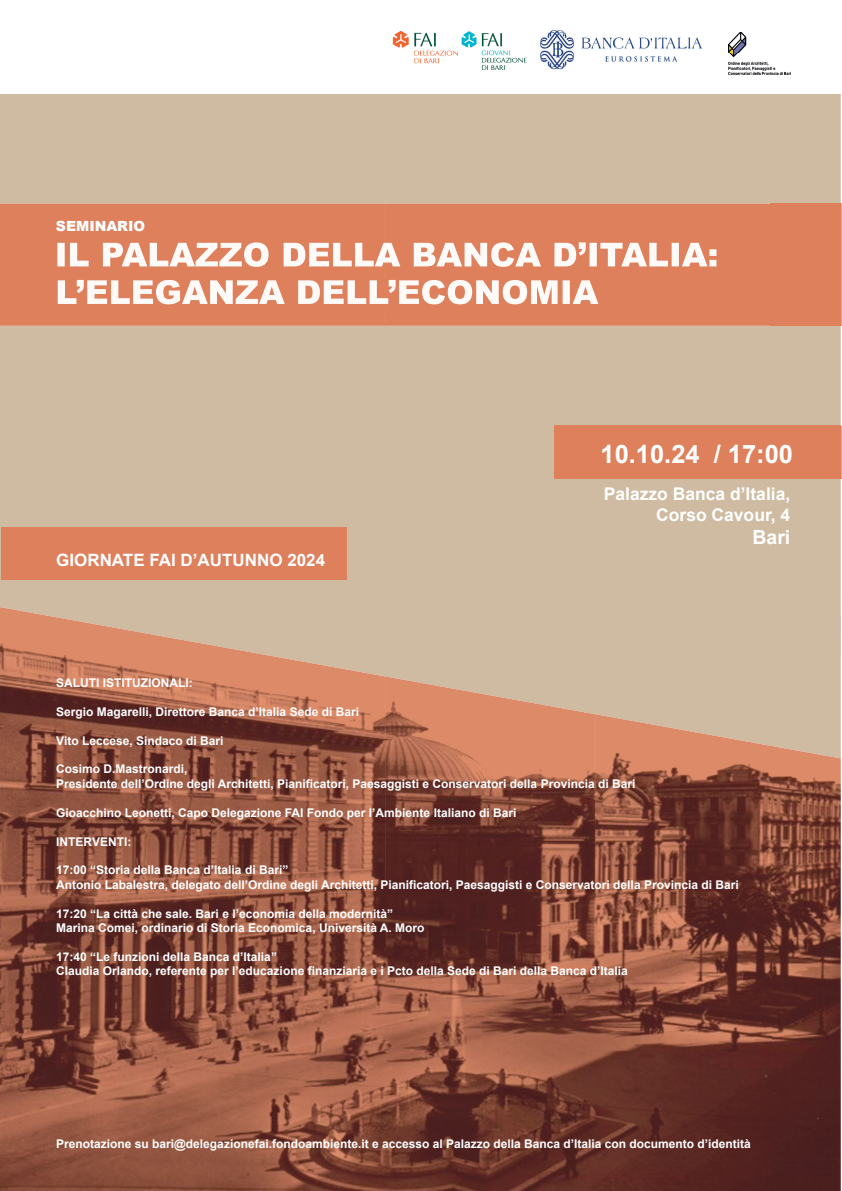
<style>
.page{position:relative;width:842px;height:1191px;background:#fff}
.page>*{position:absolute;margin:0;border:0;box-sizing:border-box;transform-origin:0 0}
.t1{font:700 25.4px "Arial";color:#fff}
.t2{font:700 19.4px "Arial";color:#fff}
.t3{font:700 17.5px/21px "Arial";color:#fff;text-align:right}
.t4{font:700 17px "Arial";color:#fff}
.t5{font:900 14px "Arial";color:#fff}
.t6{font:700 12px/14.4px "Arial";color:#fff}
</style>
<div class="page">
<div style="left:0;top:94px;width:841px;height:652px;background:#cfbba1"></div>
<hr style="left:841px;top:204px;width:1px;height:122px;background:#f69c7f">
<div style="left:0;top:204px;width:841px;height:122px;background:#df805d"></div>
<img style="left:0;top:607px;width:210px;height:584px">
<img style="left:210px;top:645px;width:176px;height:236px">
<img style="left:385px;top:676px;width:211px;height:205px">
<img style="left:595px;top:714px;width:176px;height:477px">
<img style="left:771px;top:746px;width:70px;height:445px">
<img style="left:210px;top:881px;width:386px;height:310px">
<hr style="left:841px;top:426px;width:1px;height:52px;background:#f69c7f">
<div style="left:555px;top:426px;width:286px;height:52px;background:#df805d"></div>
<div style="left:1px;top:527px;width:346px;height:53px;background:#df805d"></div>
<img style="left:540px;top:31px;width:161px;height:38px">
<img style="left:57px;top:242px;width:659px;height:25px">
<img style="left:392px;top:30px;width:66px;height:34px">
<img style="left:58px;top:280px;width:540px;height:24px">
<img style="left:461px;top:31px;width:66px;height:40px">
<img style="left:728px;top:32px;width:62px;height:42px">
<p class="t5" style="left:56px;top:216px;width:91px">SEMINARIO</p>
<h3 class="t4" style="left:56px;top:548px;width:270px">GIORNATE FAI D’AUTUNNO 2024</h3>
<h1 class="t1" style="left:601px;top:437px;width:194px">10.10.24 / 17:00</h1>
<h3 class="t3" style="left:604px;top:484px;width:188px">Palazzo Banca d’Italia,<br>Corso Cavour, 4</h3>
<h2 class="t2" style="left:752px;top:525px;width:39px">Bari</h2>
<p class="t6" style="left:56px;top:676px;width:138px">SALUTI ISTITUZIONALI:</p>
<p class="t6" style="left:56px;top:705px;width:304px">Sergio Magarelli, Direttore Banca d’Italia Sede di Bari</p>
<p class="t6" style="left:56px;top:733px;width:169px">Vito Leccese, Sindaco di Bari</p>
<p class="t6" style="left:56px;top:762px;width:581px">Cosimo D.Mastronardi,<br>Presidente dell’Ordine degli Architetti, Pianificatori, Paesaggisti e Conservatori della Provincia di Bari</p>
<p class="t6" style="left:56px;top:805px;width:462px">Gioacchino Leonetti, Capo Delegazione FAI Fondo per l’Ambiente Italiano di Bari</p>
<p class="t6" style="left:56px;top:834px;width:77px">INTERVENTI:</p>
<p class="t6" style="left:56px;top:863px;width:684px">17:00 “Storia della Banca d’Italia di Bari”<br>Antonio Labalestra, delegato dell’Ordine degli Architetti, Pianificatori, Paesaggisti e Conservatori della Provincia di Bari</p>
<p class="t6" style="left:56px;top:906px;width:370px">17:20 “La città che sale. Bari e l’economia della modernità”<br>Marina Comei, ordinario di Storia Economica, Università A. Moro</p>
<p class="t6" style="left:56px;top:949px;width:573px">17:40 “Le funzioni della Banca d’Italia”<br>Claudia Orlando, referente per l’educazione finanziaria e i Pcto della Sede di Bari della Banca d’Italia</p>
<p class="t6" style="left:56px;top:1137px;width:696px">Prenotazione su bari@delegazionefai.fondoambiente.it e accesso al Palazzo della Banca d’Italia con documento d’identità</p>
</div>
